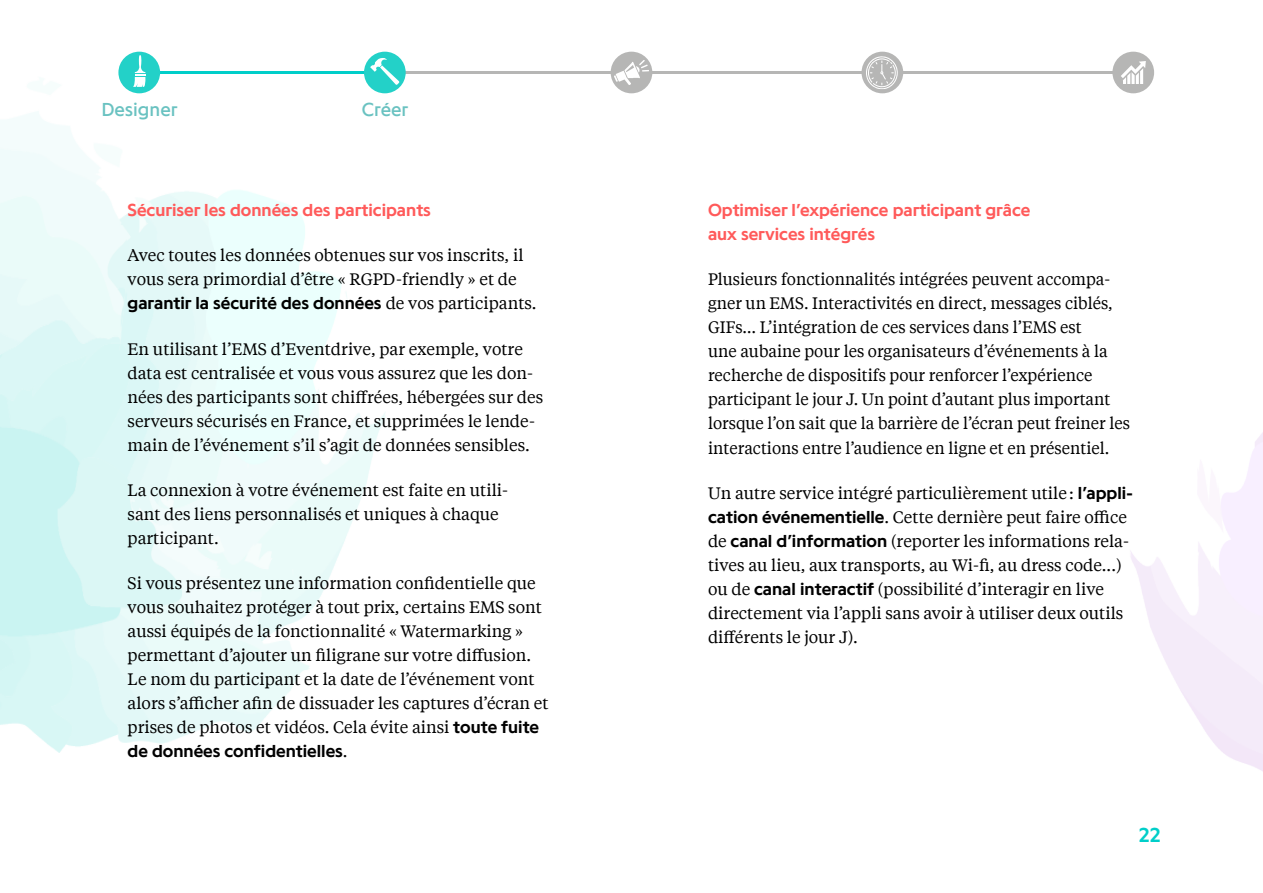
<style>
.page{position:relative;width:1263px;height:893px;background:#fff}
.page>*{position:absolute;margin:0;border:0;box-sizing:border-box;transform-origin:0 0}
.t1{font:700 21px "Programme";color:#00cec9}
.t2{font:19.5px "Programme";color:#6ac2c1}
.t3{font:700 18px/24px "Programme";color:#ff5a5a}
.t4{font:700 18px "Programme";color:#000}
.t5{font:16.5px/24px "Tiempos Text";color:#000}
.s1{font-family:"Tiempos Text";font-weight:400;font-size:16.5px}
.s2{font-family:"Programme";font-weight:700;font-size:18px}
</style>
<div class="page">
<hr style="left:129px;top:71px;width:1005px;height:3px;background:#b6b6b5">
<hr style="left:129px;top:71px;width:256px;height:3px;background:#00cec9">
<div style="left:118px;top:52px;width:42px;height:41px;background:#23d1c8;border-radius:50%"></div>
<svg style="left:133px;top:55px;width:12px;height:32px"></svg>
<div style="left:861px;top:52px;width:42px;height:41px;background:#b6b6b5;border-radius:50%"></div>
<svg style="left:866px;top:56px;width:33px;height:33px"></svg>
<div style="left:611px;top:52px;width:41px;height:41px;background:#b6b6b5;border-radius:50%"></div>
<svg style="left:614px;top:60px;width:35px;height:25px"></svg>
<div style="left:1112px;top:52px;width:42px;height:41px;background:#b6b6b5;border-radius:50%"></div>
<svg style="left:1121px;top:61px;width:25px;height:23px"></svg>
<div style="left:364px;top:52px;width:42px;height:41px;background:#23d1c8;border-radius:50%"></div>
<svg style="left:370px;top:58px;width:30px;height:27px"></svg>
<p class="t2" style="left:101px;top:97px;width:78px">Designer</p>
<p class="t2" style="left:362px;top:97px;width:48px">Créer</p>
<p class="t3" style="left:128px;top:197px;width:305px">Sécuriser les données des participants</p>
<p class="t5" style="left:128px;top:243px;width:397px">Avec toutes les données obtenues sur vos inscrits, il vous sera primordial d’être « RGPD-friendly » et de</p>
<p class="t4" style="left:128px;top:292px;width:410px">garantir la sécurité des données <span class="s1">de vos participants.</span></p>
<p class="t5" style="left:128px;top:336px;width:417px">En utilisant l’EMS d’Eventdrive, par exemple, votre data est centralisée et vous vous assurez que les don&shy;nées des participants sont chiffrées, hébergées sur des serveurs sécurisés en France, et supprimées le lende&shy;main de l’événement s’il s’agit de données sensibles.</p>
<p class="t5" style="left:128px;top:477px;width:382px">La connexion à votre événement est faite en utili&shy;sant des liens personnalisés et uniques à chaque participant.</p>
<p class="t5" style="left:128px;top:571px;width:423px">Si vous présentez une information confidentielle que vous souhaitez protéger à tout prix, certains EMS sont aussi équipés de la fonctionnalité « Watermarking » permettant d’ajouter un filigrane sur votre diffusion.<br>Le nom du participant et la date de l’événement vont alors s’afficher afin de dissuader les captures d’écran et prises de photos et vidéos. Cela évite ainsi <span class="s2">toute fuite</span></p>
<p class="t4" style="left:128px;top:740px;width:221px">de données confidentielles<span class="s1">.</span></p>
<p class="t3" style="left:708px;top:197px;width:324px">Optimiser l’expérience participant grâce aux services intégrés</p>
<p class="t5" style="left:708px;top:267px;width:424px">Plusieurs fonctionnalités intégrées peuvent accompa&shy;gner un EMS. Interactivités en direct, messages ciblés, GIFs… L’intégration de ces services dans l’EMS est<br>une aubaine pour les organisateurs d’événements à la recherche de dispositifs pour renforcer l’expérience participant le jour J. Un point d’autant plus important lorsque l’on sait que la barrière de l’écran peut freiner les interactions entre l’audience en ligne et en présentiel.</p>
<p class="t5" style="left:708px;top:480px;width:427px">Un autre service intégré particulièrement utile: <span class="s2">l’appli&shy;cation événementielle</span>. Cette dernière peut faire office de <span class="s2">canal d’information</span> (reporter les informations rela&shy;tives au lieu, aux transports, au Wi-fi, au dress code...) ou de <span class="s2">canal interactif</span> (possibilité d’interagir en live directement via l’appli sans avoir à utiliser deux outils différents le jour J).</p>
<p class="t1" style="left:1139px;top:822px;width:24px">22</p>
</div>
